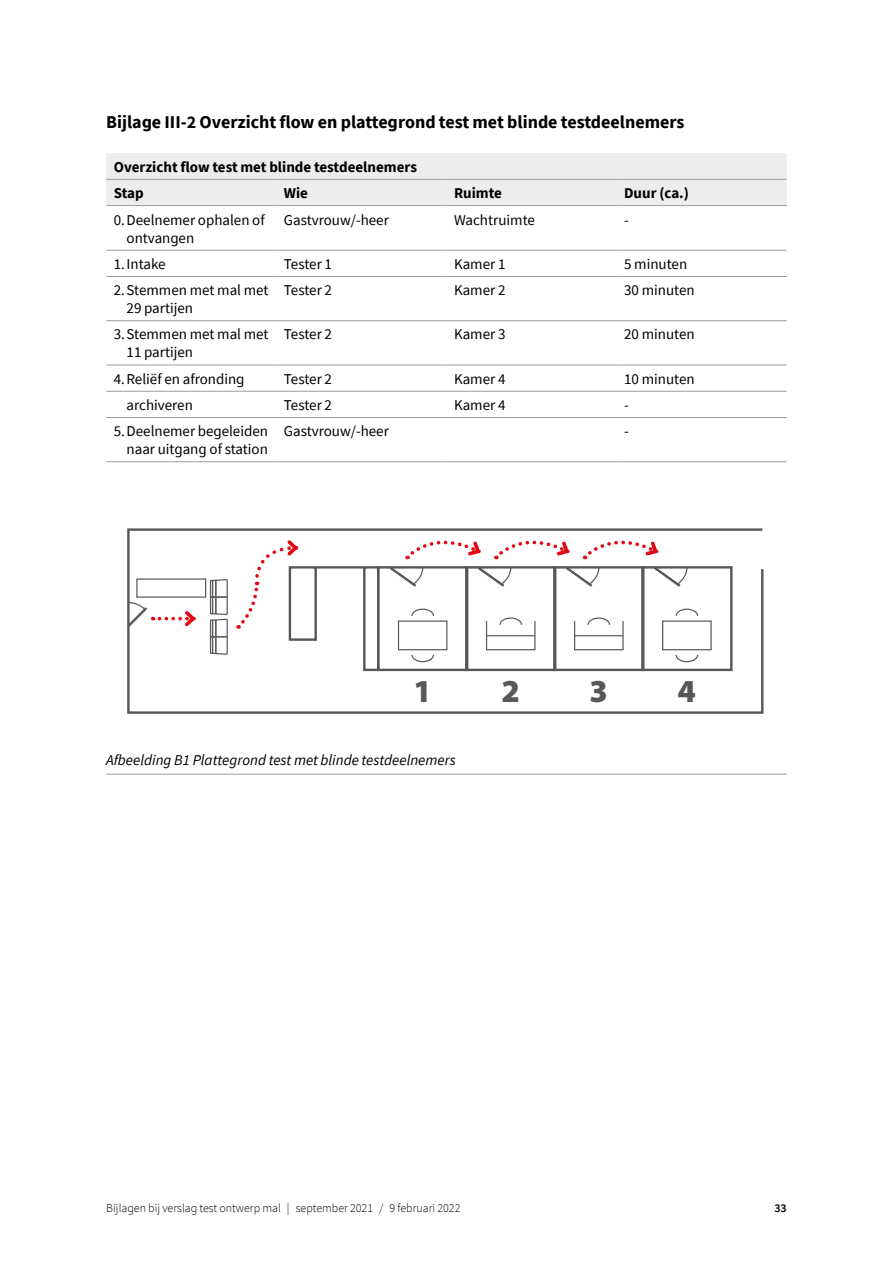
<style>
.page{position:relative;width:893px;height:1263px;background:#fff}
.page>*{position:absolute;margin:0;border:0;box-sizing:border-box;transform-origin:0 0}
.t1{font:900 32.1px "Myriad Pro";color:#575756}
.H2_Kop_2{font:700 18px "Osage Sans Pro";color:#000}
.TAB_Body{font:15px/18px "Osage Sans Pro";color:#000}
.TAB_Kop{font:700 15px "Osage Sans Pro";color:#000}
.Onderschrift{font:italic 15px "Osage Sans Pro";color:#000}
.LI_opssoming_BULLET{font:15px "Osage Sans Pro";color:#000}
.t2{font:300 12px "Osage Sans Pro";color:#000}
.t3{font:600 12px "Osage Sans Pro";color:#000}
</style>
<div class="page">
<hr style="left:106px;top:774px;width:681px;height:1px;background:#9d9d9c">
<div style="left:106px;top:153px;width:681px;height:52px;background:#ededed"></div>
<hr style="left:106px;top:179px;width:170px;height:1px;background:#9d9d9c">
<hr style="left:276px;top:179px;width:170px;height:1px;background:#9d9d9c">
<hr style="left:446px;top:179px;width:171px;height:1px;background:#9d9d9c">
<hr style="left:617px;top:179px;width:170px;height:1px;background:#9d9d9c">
<hr style="left:106px;top:205px;width:170px;height:1px;background:#9d9d9c">
<hr style="left:276px;top:205px;width:170px;height:1px;background:#9d9d9c">
<hr style="left:446px;top:205px;width:171px;height:1px;background:#9d9d9c">
<hr style="left:617px;top:205px;width:170px;height:1px;background:#9d9d9c">
<hr style="left:106px;top:250px;width:170px;height:1px;background:#9d9d9c">
<hr style="left:276px;top:250px;width:170px;height:1px;background:#9d9d9c">
<hr style="left:446px;top:250px;width:171px;height:1px;background:#9d9d9c">
<hr style="left:617px;top:250px;width:170px;height:1px;background:#9d9d9c">
<hr style="left:106px;top:276px;width:170px;height:1px;background:#9d9d9c">
<hr style="left:276px;top:276px;width:170px;height:1px;background:#9d9d9c">
<hr style="left:446px;top:276px;width:171px;height:1px;background:#9d9d9c">
<hr style="left:617px;top:276px;width:170px;height:1px;background:#9d9d9c">
<hr style="left:106px;top:320px;width:170px;height:1px;background:#9d9d9c">
<hr style="left:276px;top:320px;width:170px;height:1px;background:#9d9d9c">
<hr style="left:446px;top:320px;width:171px;height:1px;background:#9d9d9c">
<hr style="left:617px;top:320px;width:170px;height:1px;background:#9d9d9c">
<hr style="left:106px;top:365px;width:170px;height:1px;background:#9d9d9c">
<hr style="left:276px;top:365px;width:170px;height:1px;background:#9d9d9c">
<hr style="left:446px;top:365px;width:171px;height:1px;background:#9d9d9c">
<hr style="left:617px;top:365px;width:170px;height:1px;background:#9d9d9c">
<hr style="left:106px;top:391px;width:170px;height:1px;background:#9d9d9c">
<hr style="left:276px;top:391px;width:170px;height:1px;background:#9d9d9c">
<hr style="left:446px;top:391px;width:171px;height:1px;background:#9d9d9c">
<hr style="left:617px;top:391px;width:170px;height:1px;background:#9d9d9c">
<hr style="left:106px;top:417px;width:170px;height:1px;background:#9d9d9c">
<hr style="left:276px;top:417px;width:170px;height:1px;background:#9d9d9c">
<hr style="left:446px;top:417px;width:171px;height:1px;background:#9d9d9c">
<hr style="left:617px;top:417px;width:170px;height:1px;background:#9d9d9c">
<hr style="left:106px;top:461px;width:170px;height:1px;background:#9d9d9c">
<hr style="left:276px;top:461px;width:170px;height:1px;background:#9d9d9c">
<hr style="left:446px;top:461px;width:171px;height:1px;background:#9d9d9c">
<hr style="left:617px;top:461px;width:170px;height:1px;background:#9d9d9c">
<svg style="left:127px;top:528px;width:637px;height:186px"></svg>
<div style="left:210px;top:596px;width:3px;height:18px;border:1px solid #575756"></div>
<div style="left:212px;top:596px;width:4px;height:18px;border:1px solid #575756"></div>
<div style="left:210px;top:580px;width:3px;height:18px;border:1px solid #575756"></div>
<div style="left:212px;top:580px;width:4px;height:18px;border:1px solid #575756"></div>
<div style="left:210px;top:636px;width:3px;height:18px;border:1px solid #575756"></div>
<div style="left:212px;top:636px;width:4px;height:18px;border:1px solid #575756"></div>
<div style="left:210px;top:619px;width:3px;height:18px;border:1px solid #575756"></div>
<div style="left:212px;top:619px;width:4px;height:18px;border:1px solid #575756"></div>
<svg style="left:215px;top:578px;width:13px;height:77px"></svg>
<div style="left:136px;top:578px;width:70px;height:20px;border:1px solid #575756"></div>
<svg style="left:127px;top:601px;width:71px;height:29px"></svg>
<svg style="left:238px;top:537px;width:143px;height:135px"></svg>
<svg style="left:387px;top:535px;width:301px;height:54px"></svg>
<div style="left:662px;top:620px;width:50px;height:30px;border:1px solid #575756"></div>
<svg style="left:675px;top:608px;width:24px;height:9px"></svg>
<svg style="left:675px;top:654px;width:24px;height:9px"></svg>
<div style="left:398px;top:620px;width:49px;height:30px;border:1px solid #575756"></div>
<svg style="left:411px;top:608px;width:24px;height:9px"></svg>
<svg style="left:411px;top:654px;width:24px;height:9px"></svg>
<hr style="left:487px;top:635px;width:48px;height:1px;background:#575756">
<div style="left:486px;top:620px;width:50px;height:30px;border:1px solid #575756"></div>
<svg style="left:499px;top:617px;width:24px;height:9px"></svg>
<hr style="left:575px;top:635px;width:48px;height:1px;background:#575756">
<div style="left:574px;top:620px;width:50px;height:30px;border:1px solid #575756"></div>
<svg style="left:587px;top:617px;width:24px;height:9px"></svg>
<h2 class="H2_Kop_2" style="left:106px;top:109px;width:580px">Bijlage III-2 Overzicht flow en plattegrond test met blinde testdeelnemers</h2>
<p class="TAB_Kop" style="left:114px;top:157px;width:305px">Overzicht flow test met blinde testdeelnemers</p>
<p class="TAB_Kop" style="left:114px;top:183px;width:31px">Stap</p>
<p class="TAB_Kop" style="left:284px;top:183px;width:26px">Wie</p>
<p class="TAB_Kop" style="left:454px;top:183px;width:49px">Ruimte</p>
<p class="TAB_Kop" style="left:624px;top:183px;width:66px">Duur (ca.)</p>
<p class="TAB_Body" style="left:127px;top:211px;width:140px;text-indent:-13px">0.Deelnemer ophalen of ontvangen</p>
<p class="TAB_Body" style="left:284px;top:211px;width:107px">Gastvrouw/-heer</p>
<p class="TAB_Body" style="left:454px;top:211px;width:82px">Wachtruimte</p>
<p class="TAB_Body" style="left:624px;top:211px;width:6px">-</p>
<p class="TAB_Body" style="left:114px;top:255px;width:53px">1.Intake</p>
<p class="TAB_Body" style="left:284px;top:255px;width:50px">Tester 1</p>
<p class="TAB_Body" style="left:454px;top:255px;width:53px">Kamer 1</p>
<p class="TAB_Body" style="left:624px;top:255px;width:65px">5 minuten</p>
<p class="TAB_Body" style="left:127px;top:281px;width:143px;text-indent:-13px">2.Stemmen met mal met<br>29 partijen</p>
<p class="TAB_Body" style="left:284px;top:281px;width:50px">Tester 2</p>
<p class="TAB_Body" style="left:454px;top:281px;width:53px">Kamer 2</p>
<p class="TAB_Body" style="left:624px;top:281px;width:72px">30 minuten</p>
<p class="TAB_Body" style="left:127px;top:325px;width:143px;text-indent:-13px">3.Stemmen met mal met<br>11 partijen</p>
<p class="TAB_Body" style="left:284px;top:325px;width:50px">Tester 2</p>
<p class="TAB_Body" style="left:454px;top:325px;width:53px">Kamer 3</p>
<p class="TAB_Body" style="left:624px;top:325px;width:72px">20 minuten</p>
<p class="TAB_Body" style="left:114px;top:370px;width:132px">4.Reliëf en afronding</p>
<p class="TAB_Body" style="left:284px;top:370px;width:50px">Tester 2</p>
<p class="TAB_Body" style="left:454px;top:370px;width:53px">Kamer 4</p>
<p class="TAB_Body" style="left:624px;top:370px;width:72px">10 minuten</p>
<p class="LI_opssoming_BULLET" style="left:127px;top:395px;width:68px">archiveren</p>
<p class="TAB_Body" style="left:284px;top:396px;width:50px">Tester 2</p>
<p class="TAB_Body" style="left:454px;top:396px;width:53px">Kamer 4</p>
<p class="TAB_Body" style="left:624px;top:396px;width:6px">-</p>
<p class="TAB_Body" style="left:114px;top:422px;width:156px;text-align:right">5.Deelnemer begeleiden naar uitgang of station</p>
<p class="TAB_Body" style="left:284px;top:422px;width:107px">Gastvrouw/-heer</p>
<p class="TAB_Body" style="left:624px;top:422px;width:6px">-</p>
<h1 class="t1" style="left:413px;top:670px;width:20px">1</h1>
<h1 class="t1" style="left:501px;top:670px;width:20px">2</h1>
<h1 class="t1" style="left:590px;top:670px;width:20px">3</h1>
<h1 class="t1" style="left:678px;top:670px;width:20px">4</h1>
<p class="Onderschrift" style="left:106px;top:751px;width:351px">Afbeelding B1 Plattegrond test met blinde testdeelnemers</p>
<p class="t2" style="left:106px;top:1200px;width:356px">Bijlagen bij verslag test ontwerp mal | september 2021 / 9 februari 2022</p>
<p class="t3" style="left:774px;top:1200px;width:14px">33</p>
</div>
